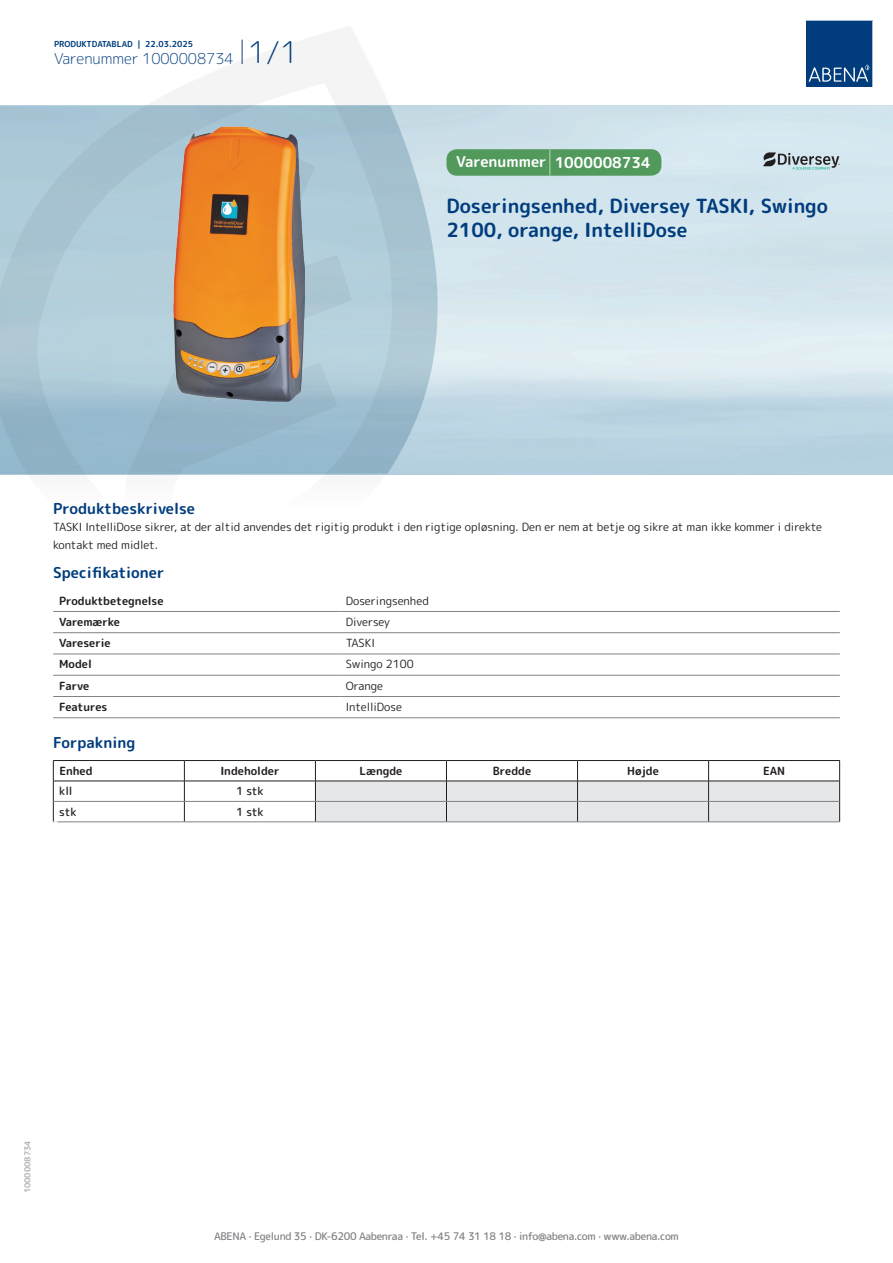
<style>
.page{position:relative;width:893px;height:1263px;background:#fff}
.page>*{position:absolute;margin:0;border:0;box-sizing:border-box;transform-origin:0 0}
.t1{font:700 19.5px/24px "Rounded Mplus 1 c";color:#013d7d}
.t2{font:700 15px "Rounded Mplus 1 c";color:#013d7d}
.t3{font:300 15px "Rounded Mplus 1 c";color:#013d7d}
.t4{font:700 15px "Rounded Mplus 1 c";color:#fff}
.t5{font:11.25px/18px "Rounded Mplus 1 c";color:#231f20}
.t6{font:700 11.25px "Rounded Mplus 1 c";color:#231f20}
.t7{font:500 11.25px "Rounded Mplus 1 c";letter-spacing:-.01em;color:#231f20}
.t8{font:500 10.5px "Rounded Mplus 1 c";letter-spacing:-.03em;color:#808285}
.t9{font:700 10.5px "Rounded Mplus 1 c";color:#fff}
.t10{font:700 8.25px "Rounded Mplus 1 c";color:#013d7d}
.t11{font:700 8.25px "Rounded Mplus 1 c";color:#b2b3b7}
.s1{font-size:30px}
.s2{font-size:25.5px}
</style>
<div class="page">
<svg style="left:0;top:26px;width:439px;height:449px"></svg>
<svg style="left:0;top:106px;width:438px;height:368px;fill:#a9c6d4"></svg>
<svg style="left:242px;top:40px;width:1px;height:24px"></svg>
<svg style="left:806px;top:20px;width:67px;height:67px"></svg>
<img style="left:173px;top:127px;width:132px;height:275px">
<hr style="left:53px;top:611px;width:287px;height:1px;background:#808285">
<hr style="left:340px;top:611px;width:500px;height:1px;background:#808285">
<hr style="left:53px;top:632px;width:287px;height:1px;background:#808285">
<hr style="left:340px;top:632px;width:500px;height:1px;background:#808285">
<hr style="left:53px;top:654px;width:287px;height:1px;background:#808285">
<hr style="left:340px;top:654px;width:500px;height:1px;background:#808285">
<hr style="left:53px;top:675px;width:287px;height:1px;background:#808285">
<hr style="left:340px;top:675px;width:500px;height:1px;background:#808285">
<hr style="left:53px;top:696px;width:287px;height:1px;background:#808285">
<hr style="left:340px;top:696px;width:500px;height:1px;background:#808285">
<hr style="left:53px;top:717px;width:287px;height:1px;background:#808285">
<hr style="left:340px;top:717px;width:500px;height:1px;background:#808285">
<hr style="left:53px;top:760px;width:131px;height:1px;background:#231f20">
<hr style="left:184px;top:760px;width:131px;height:1px;background:#231f20">
<hr style="left:315px;top:760px;width:131px;height:1px;background:#231f20">
<hr style="left:446px;top:760px;width:131px;height:1px;background:#231f20">
<hr style="left:577px;top:760px;width:132px;height:1px;background:#231f20">
<hr style="left:709px;top:760px;width:131px;height:1px;background:#231f20">
<hr style="left:53px;top:781px;width:131px;height:1px;background:#231f20">
<hr style="left:184px;top:781px;width:131px;height:1px;background:#231f20">
<svg style="left:53px;top:761px;width:1px;height:60px"></svg>
<svg style="left:184px;top:761px;width:1px;height:60px"></svg>
<svg style="left:315px;top:761px;width:525px;height:60px"></svg>
<hr style="left:54px;top:801px;width:130px;height:1px;background:#808285">
<hr style="left:184px;top:801px;width:131px;height:1px;background:#808285">
<hr style="left:315px;top:801px;width:131px;height:1px;background:#808285">
<hr style="left:446px;top:801px;width:131px;height:1px;background:#808285">
<hr style="left:577px;top:801px;width:132px;height:1px;background:#808285">
<hr style="left:709px;top:801px;width:130px;height:1px;background:#808285">
<hr style="left:53px;top:821px;width:131px;height:1px;background:#808285">
<hr style="left:184px;top:821px;width:131px;height:1px;background:#808285">
<hr style="left:315px;top:821px;width:131px;height:1px;background:#808285">
<hr style="left:446px;top:821px;width:131px;height:1px;background:#808285">
<hr style="left:577px;top:821px;width:132px;height:1px;background:#808285">
<hr style="left:709px;top:821px;width:131px;height:1px;background:#808285">
<div style="left:446px;top:149px;width:215px;height:27px;background:#52995c;border-radius:10px"></div>
<svg style="left:763px;top:152px;width:77px;height:18px"></svg>
<p class="t10" style="left:54px;top:38px;width:141px">PRODUKTDATABLAD | 22.03.2025</p>
<h2 class="t3" style="left:54px;top:48px;width:246px">Varenummer 1000008734 <span class="s1">1/1</span></h2>
<h2 class="t4" style="left:456px;top:152px;width:196px">Varenummer <span class="s2">|</span> 1000008734</h2>
<h1 class="t1" style="left:446px;top:194px;width:383px">Doseringsenhed, Diversey TASKI, Swingo<br>2100, orange, IntelliDose</h1>
<h2 class="t2" style="left:53px;top:498px;width:143px">Produktbeskrivelse</h2>
<p class="t5" style="left:53px;top:517px;width:770px">TASKI IntelliDose sikrer, at der altid anvendes det rigitig produkt i den rigtige opløsning. Den er nem at betje og sikre at man ikke kommer i direkte kontakt med midlet.</p>
<h2 class="t2" style="left:53px;top:562px;width:113px">Specifikationer</h2>
<p class="t6" style="left:59px;top:592px;width:106px">Produktbetegnelse</p>
<p class="t5" style="left:346px;top:591px;width:85px">Doseringsenhed</p>
<p class="t6" style="left:59px;top:614px;width:62px">Varemærke</p>
<p class="t5" style="left:346px;top:613px;width:46px">Diversey</p>
<p class="t6" style="left:59px;top:635px;width:53px">Vareserie</p>
<p class="t5" style="left:346px;top:634px;width:31px">TASKI</p>
<p class="t6" style="left:59px;top:656px;width:34px">Model</p>
<p class="t5" style="left:346px;top:655px;width:70px">Swingo 2100</p>
<p class="t6" style="left:59px;top:678px;width:32px">Farve</p>
<p class="t5" style="left:346px;top:676px;width:39px">Orange</p>
<p class="t6" style="left:59px;top:699px;width:50px">Features</p>
<p class="t5" style="left:346px;top:698px;width:58px">IntelliDose</p>
<h2 class="t2" style="left:53px;top:732px;width:84px">Forpakning</h2>
<p class="t6" style="left:59px;top:763px;width:35px">Enhed</p>
<p class="t6" style="left:220px;top:763px;width:61px">Indeholder</p>
<p class="t6" style="left:359px;top:763px;width:44px">Længde</p>
<p class="t6" style="left:493px;top:763px;width:40px">Bredde</p>
<p class="t6" style="left:627px;top:763px;width:33px">Højde</p>
<p class="t6" style="left:763px;top:763px;width:24px">EAN</p>
<p class="t7" style="left:59px;top:783px;width:15px">kll</p>
<p class="t7" style="left:236px;top:783px;width:29px">1 stk</p>
<p class="t7" style="left:59px;top:804px;width:19px">stk</p>
<p class="t7" style="left:236px;top:804px;width:29px">1 stk</p>
<p class="t9" style="left:53px;top:817px;width:7px">*</p>
<p class="t11" style="left:22px;top:1193px;width:54px;rotate:-90deg">1000008734</p>
<p class="t8" style="left:214px;top:1229px;width:466px">ABENA · Egelund 35 · DK-6200 Aabenraa · Tel. +45 74 31 18 18 · info@abena.com · www.abena.com</p>
</div>
